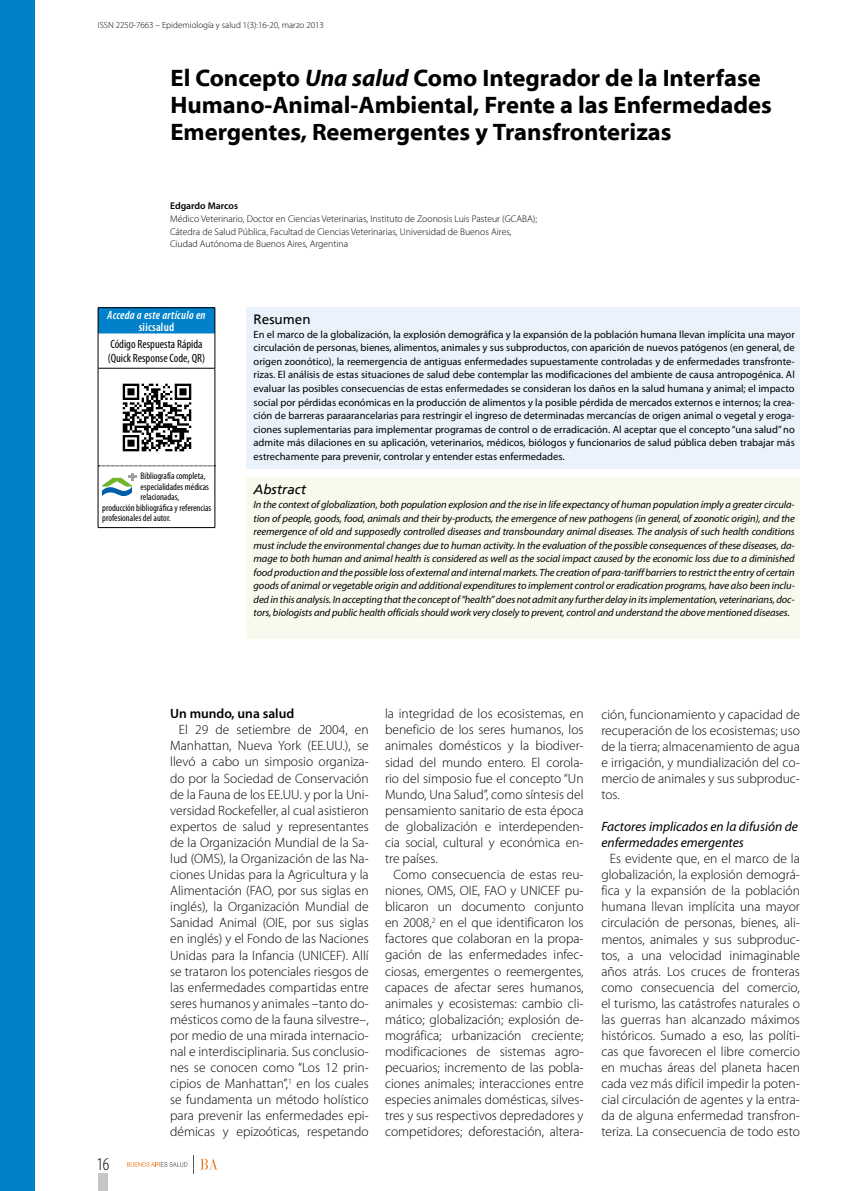
<style>
.page{position:relative;width:851px;height:1191px;background:#fff}
.page>*{position:absolute;margin:0;border:0;box-sizing:border-box;transform-origin:0 0}
.t1{font:700 24px/27px "Myriad Web Pro";color:#000}
.t2{font:300 condensed 18px "Myriad Pro";color:#000}
.t3{font:300 13.5px/16px "Myriad Pro";color:#000;text-align:justify}
.t4{font:italic 13.5px/16px "Myriad Pro";color:#000}
.t5{font:600 13.5px "Myriad Pro";color:#000}
.t6{font:italic 13.5px "Frutiger";color:#000}
.t7{font:13.5px "Frutiger";color:#000}
.t8{font:condensed 12px/14.4px "Myriad Pro";color:#000}
.t9{font:italic 600 condensed 12px "Myriad Pro";letter-spacing:.02em;color:#fff}
.t10{font:600 condensed 12px "Myriad Pro";letter-spacing:.02em;color:#fff}
.t11{font:italic 10.5px/13.5px "Myriad Pro";letter-spacing:-.01em;color:#000;text-align:justify}
.t12{font:10.5px/13.5px "Myriad Pro";color:#000;text-align:justify}
.t13{font:300 9.75px/12.6px "Myriad Pro";color:#000}
.t14{font:600 9.75px "Myriad Pro";color:#000}
.t15{font:condensed 9.6px "Myriad Pro";color:#000}
.t16{font:300 9px "Myriad Pro";color:#000}
.s1{font-family:"Myriad Pro";font-style:italic}
</style>
<div class="page">
<div style="left:98px;top:1173px;width:9px;height:18px;background:#c6c6c6"></div>
<div style="left:0;top:0;width:34px;height:1191px;background:#0081c9"></div>
<svg style="left:200px;top:1158px;width:17px;height:11px"></svg>
<svg style="left:193px;top:1155px;width:1px;height:18px"></svg>
<svg style="left:127px;top:1162px;width:60px;height:4px"></svg>
<div style="left:247px;top:307px;width:552px;height:162px;background:#eaf2fb"></div>
<div style="left:98px;top:308px;width:117px;height:25px;background:#0081c9"></div>
<hr style="left:98px;top:333px;width:117px;height:1px;background:#0081c9">
<hr style="left:98px;top:307px;width:117px;height:1px;background:#000">
<svg style="left:98px;top:308px;width:1px;height:25px"></svg>
<svg style="left:214px;top:308px;width:1px;height:25px"></svg>
<hr style="left:98px;top:333px;width:1px;height:35px;background:#000">
<hr style="left:214px;top:333px;width:1px;height:35px;background:#000">
<hr style="left:98px;top:368px;width:117px;height:1px;background:#000">
<hr style="left:98px;top:368px;width:1px;height:98px;background:#000">
<hr style="left:214px;top:368px;width:1px;height:98px;background:#000">
<hr style="left:98px;top:466px;width:1px;height:61px;background:#000">
<hr style="left:214px;top:466px;width:1px;height:61px;background:#000">
<hr style="left:98px;top:527px;width:117px;height:1px;background:#000">
<svg style="left:98px;top:465px;width:117px;height:1px"></svg>
<img style="left:122px;top:383px;width:70px;height:69px">
<img style="left:102px;top:488px;width:30px;height:7px">
<img style="left:102px;top:477px;width:30px;height:9px">
<svg style="left:128px;top:473px;width:9px;height:7px"></svg>
<div style="left:247px;top:477px;width:552px;height:162px;background:#f8faed"></div>
<p class="t16" style="left:98px;top:20px;width:227px">ISSN 2250-7663 – Epidemiología y salud 1(3):16-20, marzo 2013</p>
<h1 class="t1" style="left:170px;top:65px;width:603px">El Concepto <span class="s1">Una salud</span> Como Integrador de la Interfase<br>Humano-Animal-Ambiental, Frente a las Enfermedades<br>Emergentes, Reemergentes y Transfronterizas</h1>
<p class="t14" style="left:170px;top:201px;width:70px">Edgardo Marcos</p>
<p class="t13" style="left:170px;top:213px;width:368px">Médico Veterinario, Doctor en Ciencias Veterinarias, Instituto de Zoonosis Luis Pasteur (GCABA);<br>Cátedra de Salud Pública, Facultad de Ciencias Veterinarias, Universidad de Buenos Aires,<br>Ciudad Autónoma de Buenos Aires, Argentina</p>
<p class="t9" style="left:107px;top:308px;width:100px">Acceda a este artículo en</p>
<p class="t10" style="left:139px;top:320px;width:37px">siicsalud</p>
<p class="t8" style="left:108px;top:337px;width:99px">Código Respuesta Rápida (Quick Response Code, QR)</p>
<p class="t15" style="left:141px;top:471px;width:66px">Bibliografía completa,</p>
<p class="t15" style="left:141px;top:481px;width:70px">especialidades médicas</p>
<p class="t15" style="left:141px;top:492px;width:40px">relacionadas,</p>
<p class="t15" style="left:102px;top:502px;width:111px">producción bibliográfica y referencias</p>
<p class="t15" style="left:102px;top:513px;width:70px">profesionales del autor.</p>
<p class="t7" style="left:253px;top:312px;width:59px">Resumen</p>
<p class="t12" style="left:253px;top:328px;width:542px">En el marco de la globalización, la explosión demográfica y la expansión de la población humana llevan implícita una mayor circulación de personas, bienes, alimentos, animales y sus subproductos, con aparición de nuevos patógenos (en general, de origen zoonótico), la reemergencia de antiguas enfermedades supuestamente controladas y de enfermedades transfronte&shy;rizas. El análisis de estas situaciones de salud debe contemplar las modificaciones del ambiente de causa antropogénica. Al evaluar las posibles consecuencias de estas enfermedades se consideran los daños en la salud humana y animal; el impacto social por pérdidas económicas en la producción de alimentos y la posible pérdida de mercados externos e internos; la crea&shy;ción de barreras paraarancelarias para restringir el ingreso de determinadas mercancías de origen animal o vegetal y eroga&shy;ciones suplementarias para implementar programas de control o de erradicación. Al aceptar que el concepto “una salud” no admite más dilaciones en su aplicación, veterinarios, médicos, biólogos y funcionarios de salud pública deben trabajar más estrechamente para prevenir, controlar y entender estas enfermedades.</p>
<p class="t6" style="left:253px;top:482px;width:54px">Abstract</p>
<p class="t11" style="left:253px;top:498px;width:542px">In the context of globalization, both population explosion and the rise in life expectancy of human population imply a greater circula&shy;tion of people, goods, food, animals and their by-products, the emergence of new pathogens (in general, of zoonotic origin), and the reemergence of old and supposedly controlled diseases and transboundary animal diseases. The analysis of such health conditions must include the environmental changes due to human activity. In the evaluation of the possible consequences of these diseases, da&shy;mage to both human and animal health is considered as well as the social impact caused by the economic loss due to a diminished food production and the possible loss of external and internal markets. The creation of para-tariff barriers to restrict the entry of certain goods of animal or vegetable origin and additional expenditures to implement control or eradication programs, have also been inclu&shy;ded in this analysis. In accepting that the concept of “health” does not admit any further delay in its implementation, veterinarians, doc&shy;tors, biologists and public health officials should work very closely to prevent, control and understand the above mentioned diseases.</p>
<h2 class="t2" style="left:96px;top:1154px;width:14px">16</h2>
<p class="t5" style="left:170px;top:706px;width:125px">Un mundo, una salud</p>
<p class="t3" style="left:170px;top:722px;width:200px;text-indent:9px">El 29 de setiembre de 2004, en Manhattan, Nueva York (EE.UU.), se llevó a cabo un simposio organiza&shy;do por la Sociedad de Conservación de la Fauna de los EE.UU. y por la Uni&shy;versidad Rockefeller, al cual asistieron expertos de salud y representantes de la Organización Mundial de la Sa&shy;lud (OMS), la Organización de las Na&shy;ciones Unidas para la Agricultura y la Alimentación (FAO, por sus siglas en inglés), la Organización Mundial de Sanidad Animal (OIE, por sus siglas en inglés) y el Fondo de las Naciones Unidas para la Infancia (UNICEF). Allí se trataron los potenciales riesgos de las enfermedades compartidas entre seres humanos y animales –tanto do&shy;mésticos como de la fauna silvestre–, por medio de una mirada internacio&shy;nal e interdisciplinaria. Sus conclusio&shy;nes se conocen como “Los 12 prin&shy;cipios de Manhattan”,<sup>1</sup> en los cuales se fundamenta un método holístico para prevenir las enfermedades epi&shy;démicas y epizoóticas, respetando</p>
<p class="t3" style="left:385px;top:706px;width:200px">la integridad de los ecosistemas, en beneficio de los seres humanos, los animales domésticos y la biodiver&shy;sidad del mundo entero. El corola&shy;rio del simposio fue el concepto “Un Mundo, Una Salud”, como síntesis del pensamiento sanitario de esta época de globalización e interdependen&shy;cia social, cultural y económica en&shy;tre países.</p>
<p class="t3" style="left:385px;top:866px;width:200px;text-indent:9px">Como consecuencia de estas reu&shy;niones, OMS, OIE, FAO y UNICEF pu&shy;blicaron un documento conjunto en 2008,<sup>2</sup> en el que identificaron los factores que colaboran en la propa&shy;gación de las enfermedades infec&shy;ciosas, emergentes o reemergentes, capaces de afectar seres humanos, animales y ecosistemas: cambio cli&shy;mático; globalización; explosión de&shy;mográfica; urbanización creciente; modificaciones de sistemas agro&shy;pecuarios; incremento de las pobla&shy;ciones animales; interacciones entre especies animales domésticas, silves&shy;tres y sus respectivos depredadores y competidores; deforestación, altera-</p>
<p class="t3" style="left:601px;top:706px;width:200px">ción, funcionamiento y capacidad de recuperación de los ecosistemas; uso de la tierra; almacenamiento de agua e irrigación, y mundialización del co&shy;mercio de animales y sus subproduc&shy;tos.</p>
<p class="t4" style="left:601px;top:818px;width:198px">Factores implicados en la difusión de enfermedades emergentes</p>
<p class="t3" style="left:601px;top:851px;width:200px;text-indent:9px">Es evidente que, en el marco de la globalización, la explosión demográ&shy;fica y la expansión de la población humana llevan implícita una mayor circulación de personas, bienes, ali&shy;mentos, animales y sus subproduc&shy;tos, a una velocidad inimaginable años atrás. Los cruces de fronteras como consecuencia del comercio, el turismo, las catástrofes naturales o las guerras han alcanzado máximos históricos. Sumado a eso, las políti&shy;cas que favorecen el libre comercio en muchas áreas del planeta hacen cada vez más difícil impedir la poten&shy;cial circulación de agentes y la entra&shy;da de alguna enfermedad transfron&shy;teriza. La consecuencia de todo esto</p>
</div>
